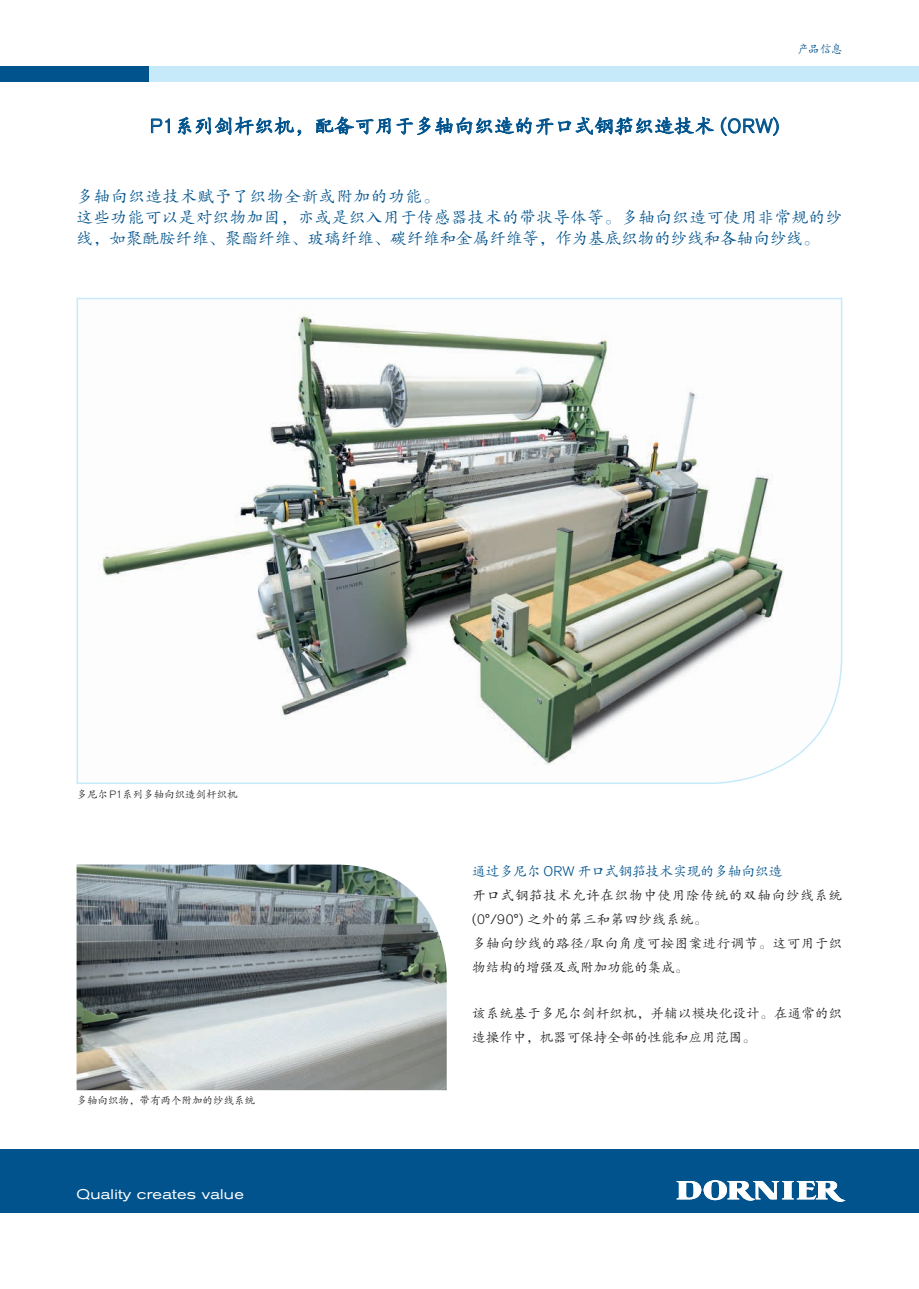
<style>
.page{position:relative;width:919px;height:1289px;background:#fff}
.page>*{position:absolute;margin:0;border:0;box-sizing:border-box;transform-origin:0 0}
.t1{font:19.5px "FZKTJW GB1 0";letter-spacing:.025em;color:#00538d}
.t2{font:16.5px/21px "FZKTJW GB1 0";letter-spacing:.03em;color:#00538d}
.t3{font:13.95px "Standard Grot Ext BSK";letter-spacing:.015em;color:#fff}
.t4{font:13.8px "FZKTJW GB1 0";letter-spacing:-.01em;color:#00538d}
.t5{font:13.5px/24px "FZKTJW GB1 0";letter-spacing:.025em;color:#231f20}
.t6{font:11.7px "FZKTJW GB1 0";color:#00538d;scale:.96 1}
.t7{font:10.5px "FZKTJW GB1 0";color:#231f20}
.s1{font-family:"Standard Grot BSK";font-weight:300}
</style>
<div class="page">
<div style="left:0;top:1148px;width:918px;height:64px;background:#00538d"></div>
<svg style="left:151px;top:118px;width:19px;height:15px"></svg>
<svg style="left:178px;top:117px;width:123px;height:19px"></svg>
<svg style="left:316px;top:117px;width:397px;height:19px"></svg>
<svg style="left:721px;top:117px;width:57px;height:19px"></svg>
<div style="left:0;top:66px;width:150px;height:16px;background:#00538d"></div>
<div style="left:150px;top:66px;width:768px;height:16px;background:#c6eafa"></div>
<img style="left:76px;top:297px;width:767px;height:487px">
<img style="left:77px;top:864px;width:369px;height:226px">
<svg style="left:676px;top:1180px;width:169px;height:22px"></svg>
<p class="t6" style="left:797px;top:43px;width:48px">产品信息</p>
<h1 class="t1" style="left:150px;top:116px;width:630px"><span class="s1">P1</span>系列剑杆织机，配备可用于多轴向织造的开口式钢筘织造技术 <span class="s1">(ORW)</span></h1>
<p class="t2" style="left:77px;top:186px;width:767px">多轴向织造技术赋予了织物全新或附加的功能。<br>这些功能可以是对织物加固，亦或是织入用于传感器技术的带状导体等。多轴向织造可使用非常规的纱线，如聚酰胺纤维、聚酯纤维、玻璃纤维、碳纤维和金属纤维等，作为基底织物的纱线和各轴向纱线。</p>
<p class="t7" style="left:77px;top:788px;width:163px">多尼尔<span class="s1">P1</span>系列多轴向织造剑杆织机</p>
<p class="t7" style="left:77px;top:1094px;width:180px">多轴向织物，带有两个附加的纱线系统</p>
<p class="t3" style="left:77px;top:1186px;width:169px">Quality creates value</p>
<p class="t4" style="left:472px;top:863px;width:312px">通过多尼尔 <span class="s1">ORW</span> 开口式钢筘技术实现的多轴向织造</p>
<p class="t5" style="left:472px;top:883px;width:371px">开口式钢筘技术允许在织物中使用除传统的双轴向纱线系统<span class="s1">(0°/90°)</span> 之外的第三和第四纱线系统。<br>多轴向纱线的路径/取向角度可按图案进行调节。这可用于织物结构的增强及或附加功能的集成。</p>
<p class="t5" style="left:472px;top:1001px;width:371px">该系统基于多尼尔剑杆织机，并辅以模块化设计。在通常的织造操作中，机器可保持全部的性能和应用范围。</p>
</div>
